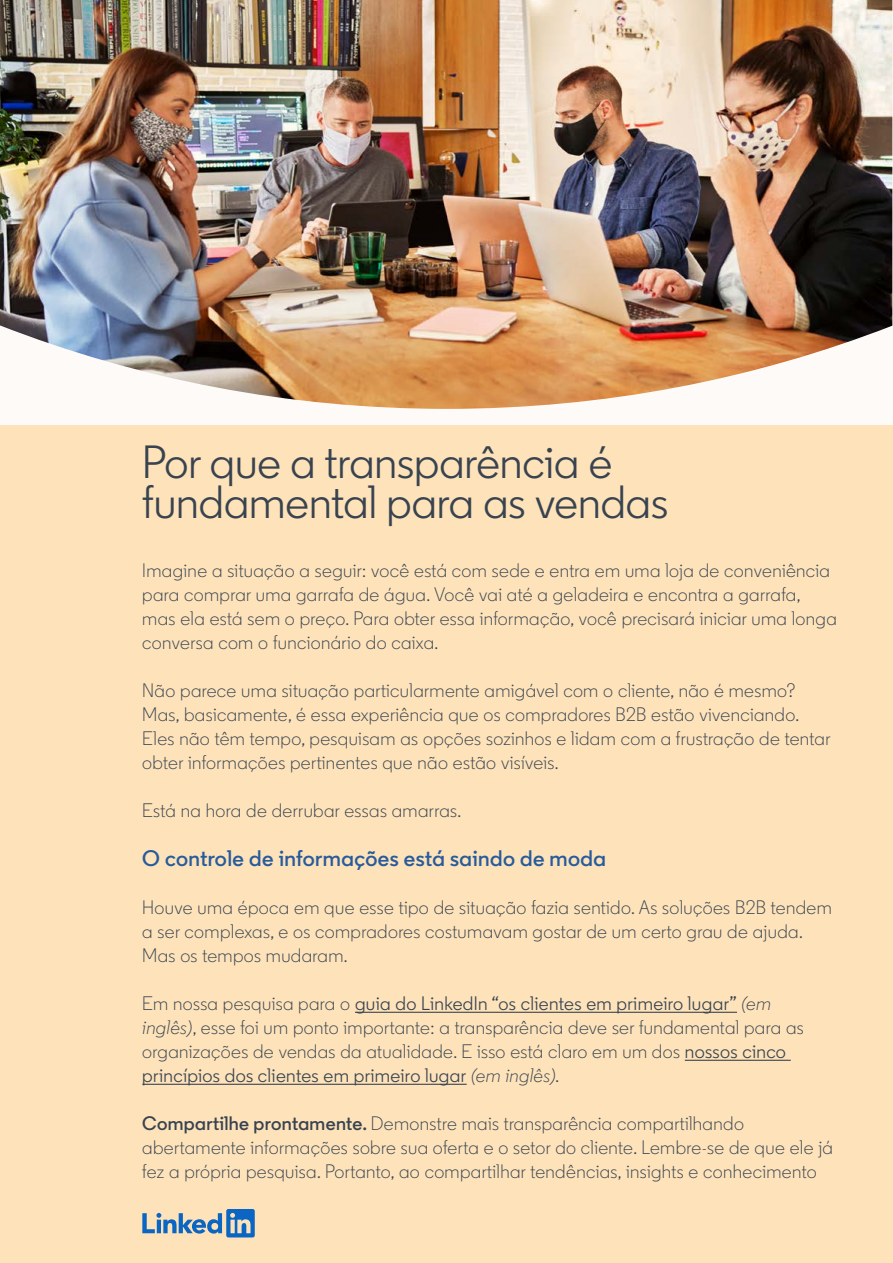
<style>
.page{position:relative;width:893px;height:1263px;background:#fff}
.page>*{position:absolute;margin:0;border:0;box-sizing:border-box;transform-origin:0 0}
.t1{font:46.5px/40.5px "Community";color:#38434f}
.t2{font:600 22.5px "Community";letter-spacing:.02em;color:#275b9b}
.t3{font:300 19.5px/24px "Community";letter-spacing:.02em;color:#38434f}
.s1{font-weight:400}
.s2{font-style:italic}
.s3{font-weight:600}
</style>
<div class="page">
<div style="left:0;top:426px;width:893px;height:837px;background:#fde2ba"></div>
<img style="left:0;top:0;width:892px;height:409px">
<svg style="left:142px;top:1209px;width:113px;height:28px"></svg>
<hr style="left:355px;top:1012px;width:382px;height:1px;background:#38434f">
<hr style="left:685px;top:1060px;width:106px;height:1px;background:#38434f">
<hr style="left:142px;top:1084px;width:325px;height:1px;background:#38434f">
<h1 class="t1" style="left:142px;top:442px;width:527px">Por que a transparência é fundamental para as vendas</h1>
<p class="t3" style="left:142px;top:558px;width:696px">Imagine a situação a seguir: você está com sede e entra em uma loja de conveniência para comprar uma garrafa de água. Você vai até a geladeira e encontra a garrafa, mas ela está sem o preço. Para obter essa informação, você precisará iniciar uma longa conversa com o funcionário do caixa.</p>
<p class="t3" style="left:142px;top:678px;width:690px">Não parece uma situação particularmente amigável com o cliente, não é mesmo?<br>Mas, basicamente, é essa experiência que os compradores B2B estão vivenciando.<br>Eles não têm tempo, pesquisam as opções sozinhos e lidam com a frustração de tentar obter informações pertinentes que não estão visíveis.</p>
<p class="t3" style="left:142px;top:798px;width:320px">Está na hora de derrubar essas amarras.</p>
<p class="t2" style="left:142px;top:844px;width:465px">O controle de informações está saindo de moda</p>
<p class="t3" style="left:142px;top:896px;width:691px">Houve uma época em que esse tipo de situação fazia sentido. As soluções B2B tendem a ser complexas, e os compradores costumavam gostar de um certo grau de ajuda.<br>Mas os tempos mudaram.</p>
<p class="t3" style="left:142px;top:992px;width:663px">Em nossa pesquisa para o <span class="s1">guia do LinkedIn “os clientes em primeiro lugar”</span> <span class="s2">(em inglês)</span>, esse foi um ponto importante: a transparência deve ser fundamental para as organizações de vendas da atualidade. E isso está claro em um dos <span class="s1">nossos cinco princípios dos clientes em primeiro lugar</span> <span class="s2">(em inglês).</span></p>
<p class="t3" style="left:142px;top:1112px;width:692px"><span class="s3">Compartilhe prontamente.</span> Demonstre mais transparência compartilhando abertamente informações sobre sua oferta e o setor do cliente. Lembre-se de que ele já fez a própria pesquisa. Portanto, ao compartilhar tendências, insights e conhecimento</p>
</div>
